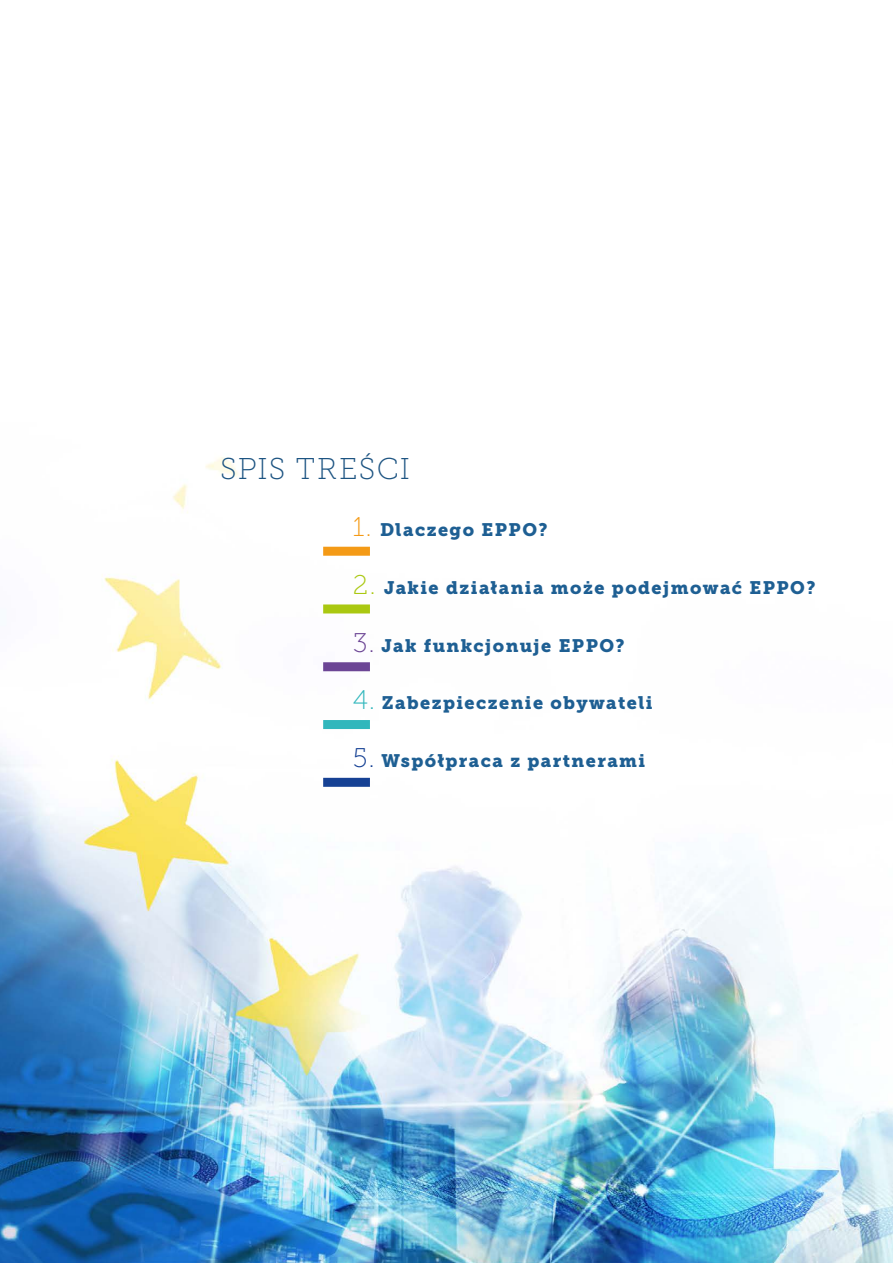
<style>
.page{position:relative;width:893px;height:1263px;background:#fff}
.page>*{position:absolute;margin:0;border:0;box-sizing:border-box;transform-origin:0 0}
.TOC_Contents{font:30px "Museo Slab 100";letter-spacing:.04em;color:#1d5482}
.Toc_Thématique_GREEN{font:18px "Museo Slab 900";letter-spacing:.08em;color:#1e5f93}
.Toc_Thématique_LIGHT{font:18px "Museo Slab 900";letter-spacing:.08em;color:#1e5f93}
.Toc_Thématique_DEEP{font:18px "Museo Slab 900";letter-spacing:.08em;color:#1e5f93}
.Toc_Thématique_PURPL{font:18px "Museo Slab 900";letter-spacing:.08em;color:#1e5f93}
.Toc_Thématique_ORANG{font:18px "Museo Slab 900";letter-spacing:.08em;color:#1e5f93}
.s1{font-family:"Museo Slab 100";font-size:27px;color:#f49a16}
.s2{font-family:"Museo Slab 100";font-size:27px;color:#aac811}
.s3{font-family:"Museo Slab 100";font-size:27px;color:#6c4595}
.s4{font-family:"Museo Slab 100";font-size:27px;color:#31b7bc}
.s5{font-family:"Museo Slab 100";font-size:27px;color:#164194}
</style>
<div class="page">
<img style="left:0;top:457px;width:893px;height:806px">
<div style="left:323px;top:547px;width:47px;height:9px;background:#f49a16"></div>
<div style="left:323px;top:604px;width:47px;height:9px;background:#aac811"></div>
<div style="left:323px;top:662px;width:47px;height:9px;background:#6c4595"></div>
<div style="left:323px;top:720px;width:47px;height:9px;background:#31b7bc"></div>
<div style="left:323px;top:778px;width:47px;height:9px;background:#164194"></div>
<p class="TOC_Contents" style="left:220px;top:452px;width:191px">SPIS TREŚCI</p>
<p class="Toc_Thématique_ORANG" style="left:353px;top:519px;width:196px"><span class="s1">1.</span> Dlaczego EPPO?</p>
<p class="Toc_Thématique_GREEN" style="left:353px;top:577px;width:464px"><span class="s2">2.</span> Jakie działania może podejmować EPPO?</p>
<p class="Toc_Thématique_PURPL" style="left:353px;top:635px;width:273px"><span class="s3">3.</span> Jak funkcjonuje EPPO?</p>
<p class="Toc_Thématique_LIGHT" style="left:353px;top:693px;width:301px"><span class="s4">4.</span> Zabezpieczenie obywateli</p>
<p class="Toc_Thématique_DEEP" style="left:353px;top:750px;width:294px"><span class="s5">5.</span> Współpraca z partnerami</p>
</div>
